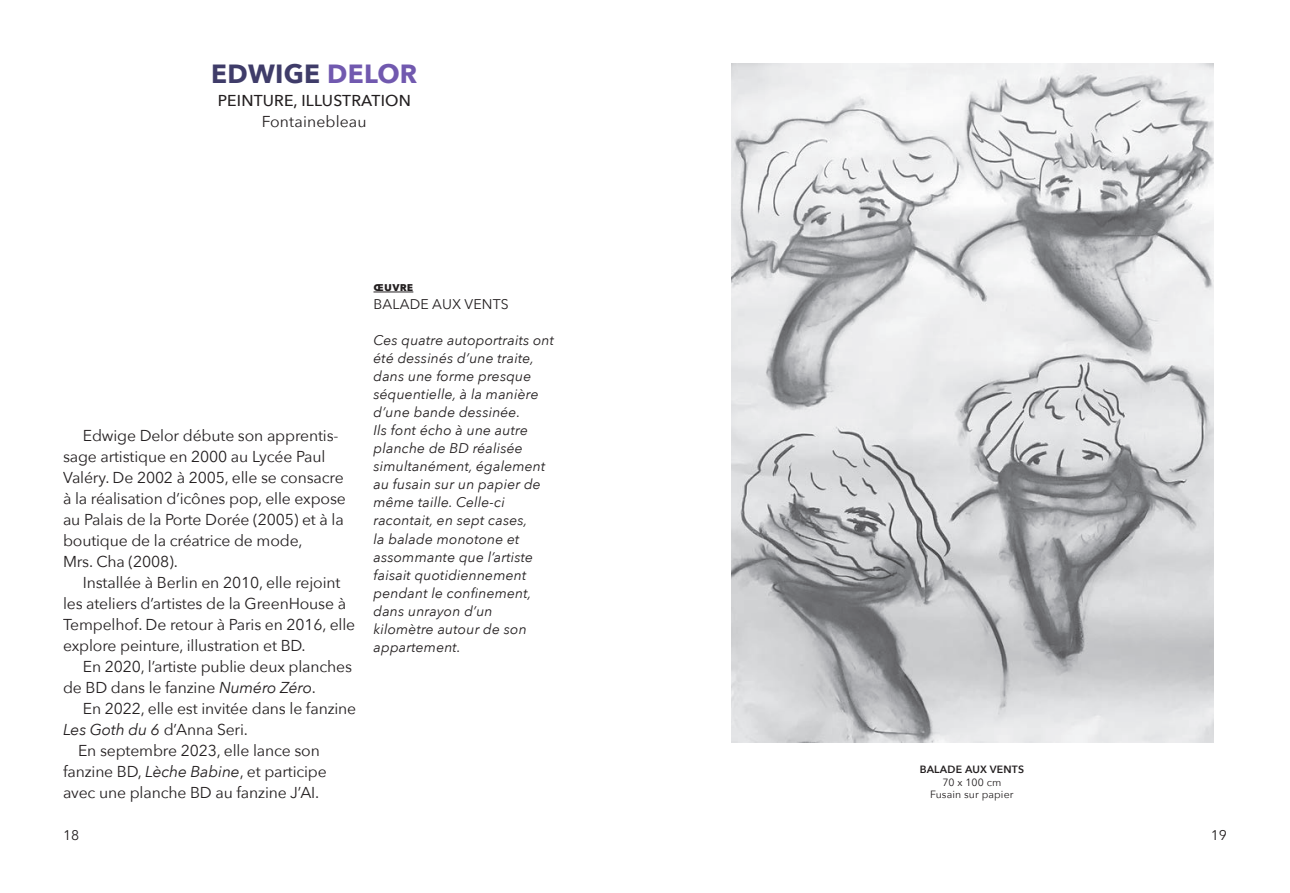
<style>
.page{position:relative;width:1290px;height:893px;background:#fff}
.page>*{position:absolute;margin:0;border:0;box-sizing:border-box;transform-origin:0 0}
.nom_artiste{font:700 26.25px "Avenir Next";letter-spacing:.01em;color:#3f3c69}
.musee{font:15.75px/21px "Avenir Next";letter-spacing:-.01em;color:#231f20}
.medium{font:500 15.75px "Avenir Next";letter-spacing:.01em;color:#231f20}
.musee-2{font:15.75px "Avenir Next";letter-spacing:.01em;color:#231f20}
.explication_oeuvre{font:italic 14px/18px "Avenir Next";letter-spacing:.01em;color:#231f20}
.explication_oeuvre-2{font:14px "Avenir Next";letter-spacing:.01em;color:#231f20}
.mot_oeuvre{font:700 12.25px "Avenir Next";letter-spacing:.02em;color:#231f20}
.legendes_oeuvre{font:10.5px "Avenir Next";letter-spacing:.01em;color:#231f20}
.legendes_oeuvre-2{font:600 10.5px "Avenir Next";letter-spacing:.02em;color:#231f20}
.s1{color:#7159af}
.s2{font-style:italic}
</style>
<div class="page">
<img style="left:731px;top:63px;width:482px;height:680px">
<hr style="left:373px;top:292px;width:40px;height:1px;background:#231f20">
<p class="nom_artiste" style="left:211px;top:51px;width:208px">EDWIGE <span class="s1">DELOR</span></p>
<p class="medium" style="left:218px;top:87px;width:195px">PEINTURE, ILLUSTRATION</p>
<p class="musee-2" style="left:262px;top:108px;width:106px">Fontainebleau</p>
<p class="musee" style="left:63px;top:424px;width:284px;text-indent:20px">Edwige Delor débute son apprentis&shy;sage artistique en 2000 au Lycée Paul Valéry. De 2002 à 2005, elle se consacre à la réalisation d’icônes pop, elle expose au Palais de la Porte Dorée (2005) et à la boutique de la créatrice de mode,<br>Mrs. Cha (2008).</p>
<p class="musee" style="left:63px;top:571px;width:294px;text-indent:20px">Installée à Berlin en 2010, elle rejoint les ateliers d’artistes de la GreenHouse à Tempelhof. De retour à Paris en 2016, elle explore peinture, illustration et BD.</p>
<p class="musee" style="left:63px;top:655px;width:291px;text-indent:20px">En 2020, l’artiste publie deux planches de BD dans le fanzine <span class="s2">Numéro Zéro</span>.</p>
<p class="musee" style="left:83px;top:697px;width:275px">En 2022, elle est invitée dans le fanzine</p>
<p class="musee" style="left:63px;top:718px;width:186px"><span class="s2">Les Goth du 6</span> d’Anna Seri.</p>
<p class="musee" style="left:78px;top:739px;width:243px">En septembre 2023, elle lance son</p>
<p class="musee" style="left:63px;top:760px;width:265px">fanzine BD, <span class="s2">Lèche Babine</span>, et participe</p>
<p class="musee" style="left:63px;top:781px;width:258px">avec une planche BD au fanzine J’AI.</p>
<p class="mot_oeuvre" style="left:373px;top:276px;width:41px">œuvre</p>
<p class="explication_oeuvre-2" style="left:373px;top:292px;width:137px">BALADE AUX VENTS</p>
<p class="explication_oeuvre" style="left:373px;top:331px;width:182px">Ces quatre autoportraits ont été dessinés d’une traite, dans une forme presque séquentielle, à la manière d’une bande dessinée.<br>Ils font écho à une autre planche de BD réalisée simultanément, également au fusain sur un papier de même taille. Celle-ci racontait, en sept cases,<br>la balade monotone et assommante que l’artiste faisait quotidiennement pendant le confinement, dans unrayon d’un kilomètre autour de son appartement.</p>
<p class="legendes_oeuvre-2" style="left:920px;top:760px;width:106px">BALADE AUX VENTS</p>
<p class="legendes_oeuvre" style="left:942px;top:773px;width:60px">70 x 100 cm</p>
<p class="legendes_oeuvre" style="left:930px;top:786px;width:85px">Fusain sur papier</p>
<p class="explication_oeuvre-2" style="left:63px;top:823px;width:18px">18</p>
<p class="explication_oeuvre-2" style="left:1211px;top:823px;width:18px">19</p>
</div>
